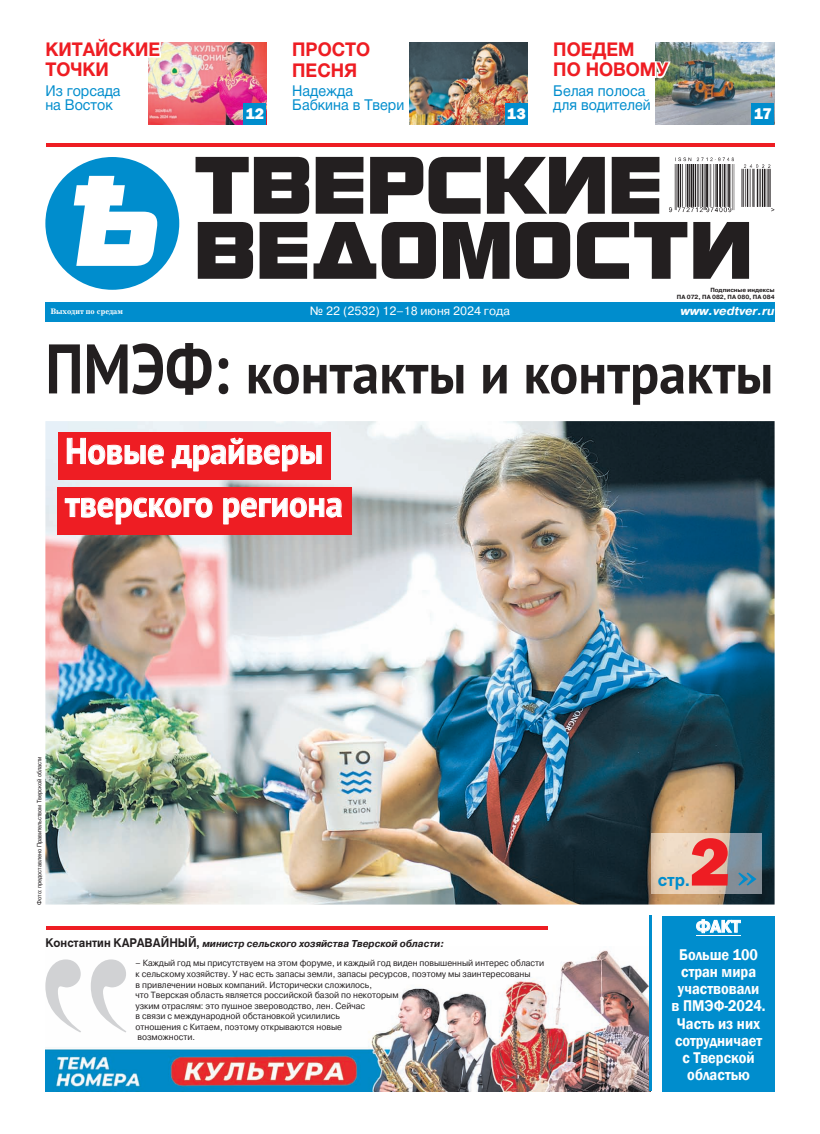
<style>
.page{position:relative;width:820px;height:1134px;background:#fff}
.page>*{position:absolute;margin:0;border:0;box-sizing:border-box;transform-origin:0 0}
.t1{font:800 70px "Franklin Gothic";color:#ee1d23}
.t2{font:700 57px "PT Sans";color:#231f20;scale:.95 1}
.t3{font:700 36px/53px "PT Sans";color:#fff;scale:.95 1}
.t4{font:700 19px/20.4px "Helvetica Neue Cyr";color:#ee1d23;scale:.95 1}
.t5{font:700 17px "Pragmatica C";color:#fff;scale:.9 1}
.t6{font:700 17px "Cyrvetica";color:#008dcd}
.t7{font:600 16px/17.2px "Franklin Gothic";color:#fff;text-align:center;scale:.9 1}
.t8{font:800 16px "Franklin Gothic";color:#fff}
.t9{font:15px/14px "Helvetica Neue Cyr";color:#008dcd;scale:.95 1}
.t10{font:12px "Pragmatica C";color:#fff}
.t11{font:italic 700 12px "Pragmatica C";color:#fff}
.t12{font:italic 700 10px "Pragmatica C";color:#231f20;scale:.95 1}
.t13{font:9px/10.6px "Pragmatica C";color:#231f20;scale:.95 1}
.t14{font:700 8px "Excelsior Cyr";color:#fff;scale:.95 1}
.t15{font:6px "Cyrvetica";letter-spacing:-.005em;color:#231f20;scale:.95 1}
.t16{font:700 6px/7px "Pragmatica C";color:#231f20;text-align:right}
.s1{font-size:70px}
.s2{font-family:"Cyrvetica";font-style:normal;font-size:12px}
</style>
<div class="page">
<svg style="left:195px;top:157px;width:553px;height:122px;fill:#231f20"></svg>
<div style="left:45px;top:157px;width:134px;height:133px;background:#008dcd;border-radius:50%"></div>
<svg style="left:74px;top:176px;width:84px;height:90px"></svg>
<div style="left:45px;top:302px;width:729px;height:20px;background:#008dcd"></div>
<hr style="left:46px;top:144px;width:728px;height:3px;background:#ee1d23">
<img style="left:45px;top:950px;width:604px;height:141px">
<img style="left:409px;top:43px;width:118px;height:82px">
<img style="left:149px;top:43px;width:117px;height:82px">
<img style="left:45px;top:421px;width:729px;height:483px">
<img style="left:668px;top:157px;width:106px;height:56px">
<hr style="left:46px;top:926px;width:501px;height:3px;background:#ee1d23">
<div style="left:662px;top:915px;width:112px;height:176px;background:#008dcd"></div>
<hr style="left:695px;top:935px;width:45px;height:1px;background:#fff">
<svg style="left:696px;top:919px;width:44px;height:14px"></svg>
<hr style="left:649px;top:915px;width:2px;height:176px;background:#008dcd">
<svg style="left:45px;top:959px;width:81px;height:73px"></svg>
<div style="left:243px;top:103px;width:23px;height:22px;background:#008dcd"></div>
<div style="left:505px;top:103px;width:22px;height:22px;background:#008dcd"></div>
<svg style="left:148px;top:42px;width:14px;height:71px"></svg>
<img style="left:651px;top:833px;width:110px;height:60px">
<svg style="left:738px;top:872px;width:18px;height:13px"></svg>
<div style="left:58px;top:432px;width:272px;height:48px;background:#ee1d23"></div>
<img style="left:655px;top:43px;width:119px;height:82px">
<div style="left:751px;top:103px;width:22px;height:22px;background:#008dcd"></div>
<svg style="left:655px;top:42px;width:17px;height:75px"></svg>
<div style="left:58px;top:487px;width:293px;height:48px;background:#ee1d23"></div>
<svg style="left:67px;top:438px;width:97px;height:27px"></svg>
<svg style="left:172px;top:438px;width:149px;height:33px"></svg>
<svg style="left:65px;top:498px;width:147px;height:26px"></svg>
<svg style="left:223px;top:498px;width:119px;height:26px"></svg>
<p class="t4" style="left:45px;top:41px;width:122px">КИТАЙСКИЕ<br>ТОЧКИ</p>
<p class="t9" style="left:45px;top:85px;width:81px">Из горсада на Восток</p>
<p class="t4" style="left:292px;top:41px;width:84px">ПРОСТО<br>ПЕСНЯ</p>
<p class="t9" style="left:292px;top:85px;width:119px">Надежда<br>Бабкина в Твери</p>
<p class="t8" style="left:245px;top:104px;width:20px">12</p>
<p class="t8" style="left:506px;top:104px;width:20px">13</p>
<p class="t4" style="left:553px;top:41px;width:123px">ПОЕДЕМ<br>ПО НОВОМУ</p>
<p class="t9" style="left:553px;top:85px;width:104px">Белая полоса для водителей</p>
<p class="t8" style="left:753px;top:104px;width:19px">17</p>
<p class="t14" style="left:51px;top:308px;width:78px">Выходит по средам</p>
<p class="t10" style="left:310px;top:307px;width:201px">№ 22 (2532) 12–18 июня 2024 года</p>
<p class="t16" style="left:676px;top:287px;width:99px">Подписные индексы<br>ПА 072, ПА 082, ПА 080, ПА 084</p>
<p class="t11" style="left:680px;top:306px;width:96px">www.vedtver.ru</p>
<p class="t2" style="left:45px;top:353px;width:767px"><span class="s1">ПМЭФ:</span> контакты и контракты</p>
<p class="t3" style="left:65px;top:428px;width:293px">Новые драйверы тверского региона</p>
<p class="t15" style="left:37px;top:904px;width:157px;rotate:-90deg">Фото: предоставлено Правительством Тверской области</p>
<p class="t12" style="left:45px;top:939px;width:421px"><span class="s2">Константин КАРАВАЙНЫЙ,</span> министр сельского хозяйства Тверской области:</p>
<p class="t13" style="left:135px;top:959px;width:431px">– Каждый год мы присутствуем на этом форуме, и каждый год виден повышенный интерес области к сельскому хозяйству. У нас есть запасы земли, запасы ресурсов, поэтому мы заинтересованы<br>в привлечении новых компаний. Исторически сложилось,<br>что Тверская область является российской базой по некоторым<br>узким отраслям: это пушное звероводство, лен. Сейчас<br>в связи с международной обстановкой усилились<br>отношения с Китаем, поэтому открываются новые<br>возможности.</p>
<p class="t1" style="left:689px;top:821px;width:43px">2</p>
<p class="t6" style="left:657px;top:873px;width:33px">стр.</p>
<p class="t5" style="left:695px;top:920px;width:51px">ФАКТ</p>
<p class="t7" style="left:671px;top:945px;width:106px">Больше 100 стран мира участвовали<br>в ПМЭФ-2024.<br>Часть из них сотрудничает с Тверской областью</p>
</div>
